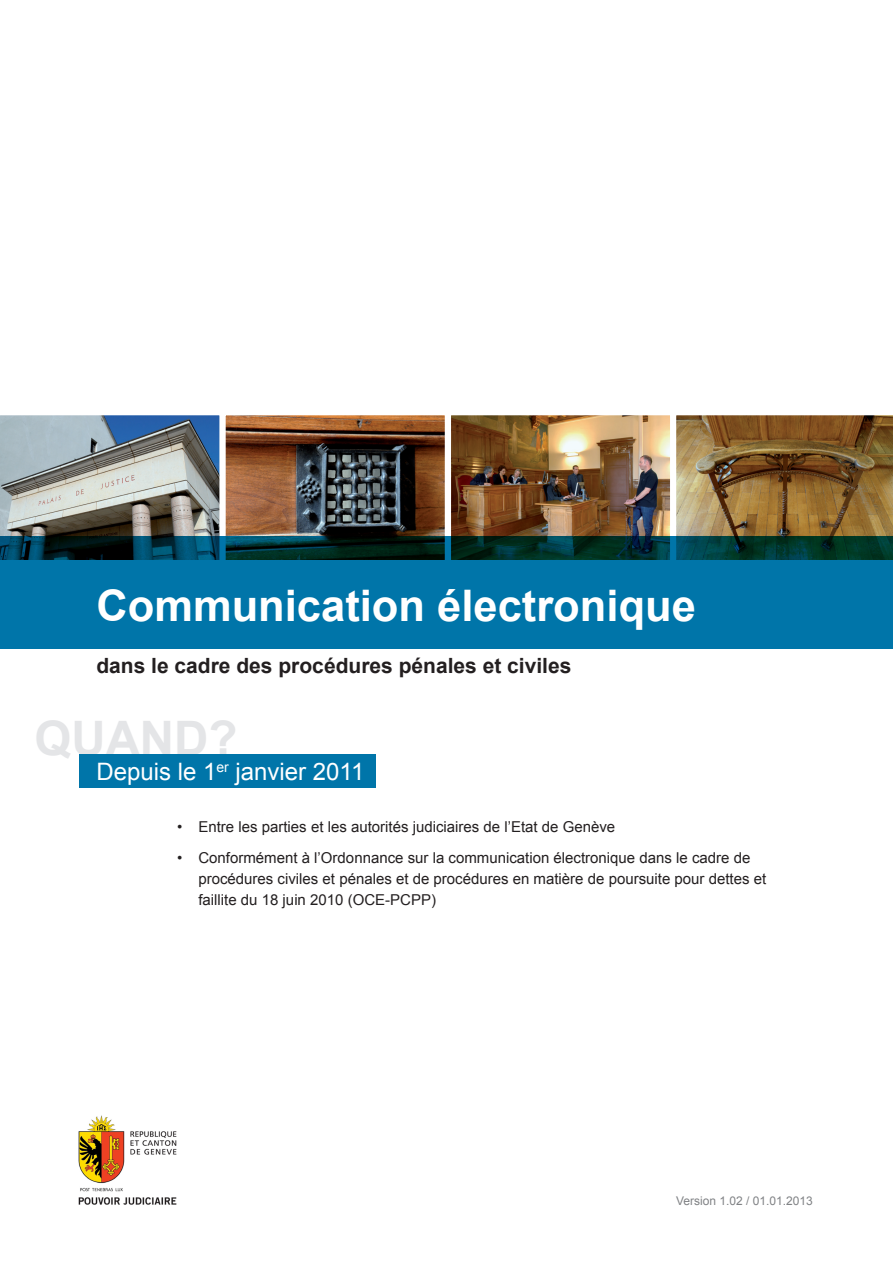
<style>
.page{position:relative;width:893px;height:1263px;background:#fff}
.page>*{position:absolute;margin:0;border:0;box-sizing:border-box;transform-origin:0 0}
.t1{font:700 47.55px "Arial";color:#e4e5e7}
.t2{font:700 43.5px "Arial";color:#fff}
.mise_en_avant{font:24px "Arial";color:#fff}
.titre_2{font:700 21px "Arial";color:#231f20}
.puce_niveau2{font:15px/21px "Arial";color:#231f20}
.titre_2-2{font:12px "Arial";color:#808285}
</style>
<div class="page">
<img style="left:227px;top:416px;width:442px;height:120px">
<svg style="left:0;top:415px;width:220px;height:121px;background:#8f989b"></svg>
<div style="left:220px;top:409px;width:231px;height:157px;border:6px solid #fff"></div>
<div style="left:445px;top:409px;width:231px;height:157px;border:6px solid #fff"></div>
<img style="left:670px;top:409px;width:223px;height:127px">
<svg style="left:0;top:536px;width:893px;height:112px;background:#00668f"></svg>
<div style="left:80px;top:755px;width:296px;height:33px;background:#0075a9"></div>
<img style="left:78px;top:1115px;width:99px;height:90px">
<p class="t2" style="left:96px;top:576px;width:601px">Communication électronique</p>
<p class="titre_2" style="left:96px;top:652px;width:477px">dans le cadre des procédures pénales et civiles</p>
<p class="t1" style="left:34px;top:707px;width:205px">QUAND?</p>
<p class="mise_en_avant" style="left:96px;top:756px;width:270px">Depuis le 1<sup>er</sup> janvier 2011</p>
<p class="puce_niveau2" style="left:177px;top:817px;width:440px">• Entre les parties et les autorités judiciaires de l’Etat de Genève</p>
<p class="puce_niveau2" style="left:198px;top:847px;width:569px;text-indent:-21px">• Conformément à l’Ordonnance sur la communication électronique dans le cadre de procédures civiles et pénales et de procédures en matière de poursuite pour dettes et faillite du 18 juin 2010 (OCE-PCPP)</p>
<p class="titre_2-2" style="left:676px;top:1193px;width:138px">Version 1.02 / 01.01.2013</p>
</div>
